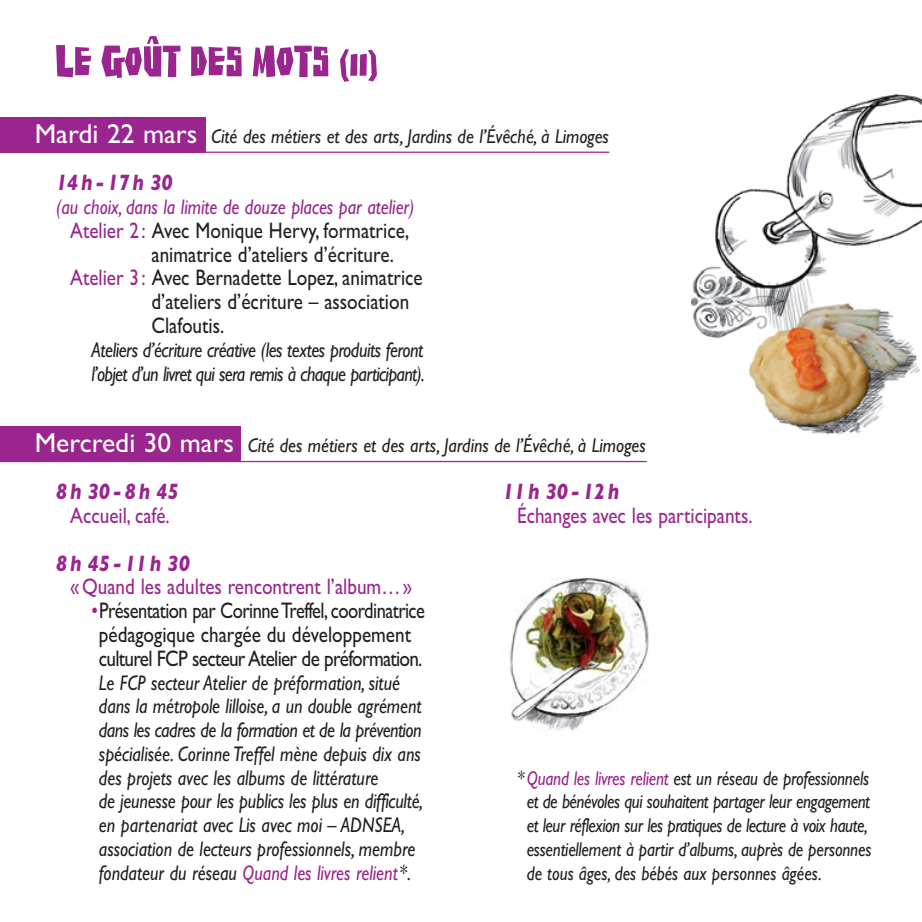
<style>
.page{position:relative;width:922px;height:922px;background:#fff}
.page>*{position:absolute;margin:0;border:0;box-sizing:border-box;transform-origin:0 0}
.t1{font:22.5px "Gill Sans";color:#231f20;scale:.85 1}
.t2{font:22.5px/23.8px "Gill Sans";letter-spacing:-.03em;color:#231f20;text-align:center;scale:.82 1}
.t3{font:22.5px "Gill Sans";color:#9a258f;scale:.85 1}
.t4{font:italic 700 22.5px "Gill Sans";color:#9a258f;scale:.85 1}
.t5{font:italic 21.25px/23.8px "Gill Sans";letter-spacing:-.005em;color:#231f20;scale:.85 1}
.t6{font:italic 21.25px/23.8px "Gill Sans";letter-spacing:-.025em;color:#231f20;scale:.85 1}
.t7{font:italic 21.25px "Gill Sans";color:#9a258f;scale:.85 1}
.t8{font:italic 20px/23.8px "Gill Sans";letter-spacing:-.01em;color:#231f20;scale:.85 1}
.t9{font:italic 20px "Gill Sans";letter-spacing:-.01em;color:#231f20;scale:.9 1}
.s1{font-style:normal;font-size:27.5px;color:#fff}
.s2{color:#9a258f}
.s3{font-style:normal}
</style>
<div class="page">
<img style="left:510px;top:577px;width:139px;height:154px">
<img style="left:691px;top:94px;width:229px;height:341px">
<div style="left:0;top:117px;width:206px;height:36px;background:#9a258f"></div>
<hr style="left:0;top:151px;width:609px;height:2px;background:#9a258f">
<div style="left:0;top:426px;width:240px;height:35px;background:#9a258f"></div>
<hr style="left:0;top:461px;width:646px;height:1px;background:#9a258f">
<svg style="left:56px;top:45px;width:35px;height:32px"></svg>
<svg style="left:101px;top:36px;width:79px;height:42px"></svg>
<svg style="left:191px;top:46px;width:51px;height:30px"></svg>
<svg style="left:253px;top:46px;width:75px;height:31px"></svg>
<svg style="left:340px;top:49px;width:37px;height:33px"></svg>
<p class="t9" style="left:35px;top:129px;width:639px"><span class="s1">Mardi 22 mars</span> Cité des métiers et des arts, Jardins de l’Évêché, à Limoges</p>
<p class="t4" style="left:56px;top:175px;width:139px">14h-17h 30</p>
<p class="t7" style="left:56px;top:200px;width:423px">(au choix, dans la limite de douze places par atelier)</p>
<p class="t1" style="left:70px;top:222px;width:400px"><span class="s2">Atelier 2:</span> Avec Monique Hervy, formatrice,</p>
<p class="t1" style="left:151px;top:246px;width:287px">animatrice d’ateliers d’écriture.</p>
<p class="t1" style="left:70px;top:270px;width:416px"><span class="s2">Atelier 3:</span> Avec Bernadette Lopez, animatrice</p>
<p class="t1" style="left:151px;top:294px;width:305px">d’ateliers d’écriture – association</p>
<p class="t1" style="left:151px;top:317px;width:87px">Clafoutis.</p>
<p class="t6" style="left:91px;top:340px;width:393px">Ateliers d’écriture créative (les textes produits feront l’objet d’un livret qui sera remis à chaque participant).</p>
<p class="t9" style="left:35px;top:438px;width:680px"><span class="s1">Mercredi 30 mars</span> Cité des métiers et des arts, Jardins de l’Évêché, à Limoges</p>
<p class="t4" style="left:56px;top:484px;width:146px">8h 30-8h 45</p>
<p class="t3" style="left:70px;top:507px;width:118px">Accueil, café.</p>
<p class="t4" style="left:56px;top:555px;width:159px">8h 45-11h 30</p>
<p class="t3" style="left:70px;top:579px;width:404px">«Quand les adultes rencontrent l’album…»</p>
<p class="t2" style="left:91px;top:601px;width:408px"><span class="s2">•</span>Présentation par Corinne Treffel, coordinatrice pédagogique chargée du développement culturel FCP secteur Atelier de préformation.</p>
<p class="t5" style="left:99px;top:672px;width:382px">Le FCP secteur Atelier de préformation, situé dans la métropole lilloise, a un double agrément dans les cadres de la formation et de la prévention spécialisée. Corinne Treffel mène depuis dix ans des projets avec les albums de littérature<br>de jeunesse pour les publics les plus en difficulté, en partenariat avec Lis avec moi – ADNSEA, association de lecteurs professionnels, membre fondateur du réseau <span class="s2">Quand les livres relient</span> <span class="s3">*</span>.</p>
<p class="t4" style="left:503px;top:484px;width:139px">11h 30-12h</p>
<p class="t3" style="left:517px;top:507px;width:278px">Échanges avec les participants.</p>
<p class="t8" style="left:526px;top:768px;width:407px;text-indent:-10px">*<span class="s2">Quand les livres relient</span> est un réseau de professionnels et de bénévoles qui souhaitent partager leur engagement et leur réflexion sur les pratiques de lecture à voix haute, essentiellement à partir d’albums, auprès de personnes de tous âges, des bébés aux personnes âgées.</p>
</div>
